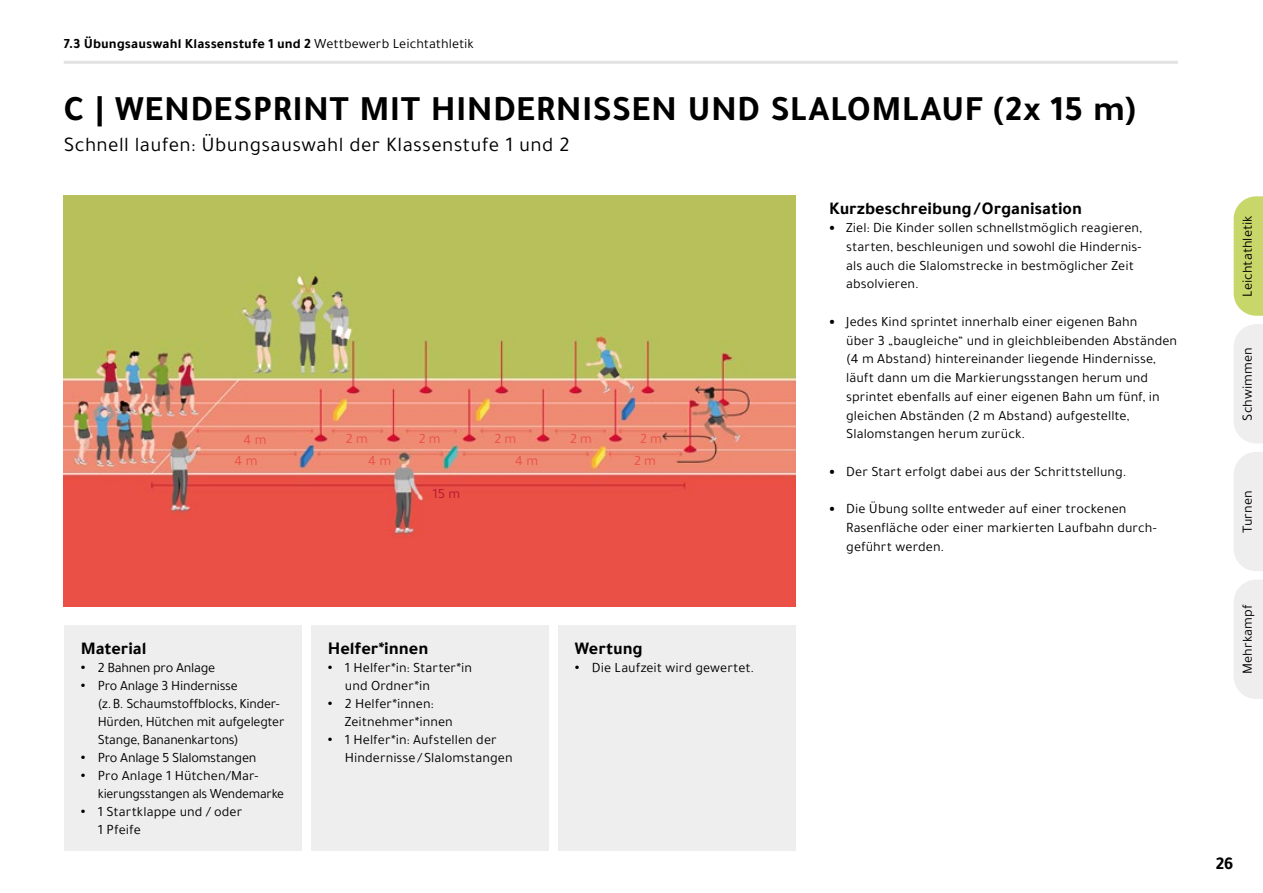
<style>
.page{position:relative;width:1263px;height:893px;background:#fff}
.page>*{position:absolute;margin:0;border:0;box-sizing:border-box;transform-origin:0 0}
.t1{font:700 36px "Tajawal";letter-spacing:.015em;color:#000}
.t2{font:21px "Tajawal";letter-spacing:.015em;color:#000}
.t3{font:700 18.15px "Tajawal";color:#000}
.t4{font:700 18px "Tajawal";color:#000}
.t5{font:14.25px/18.8px "Tajawal";letter-spacing:.005em;color:#000}
.t6{font:14.25px/18px "Tajawal";letter-spacing:-.015em;color:#000}
.t7{font:700 14.25px "Tajawal";letter-spacing:.005em;color:#000}
.t8{font:14.25px "Tajawal";letter-spacing:-.02em;color:#000}
.t9{font:14.25px "Tajawal";color:#ea5045}
.t10{font:14.25px "Tajawal";color:#b71534}
.s1{font-weight:400}
.s2{font-weight:900}
.s3{font-weight:700}
</style>
<div class="page">
<hr style="left:64px;top:61px;width:1114px;height:3px;background:#e3e3e3">
<svg style="left:1233px;top:196px;width:30px;height:120px;background:#ccda76"></svg>
<div style="left:1234px;top:324px;width:29px;height:119px;background:#eee"></div>
<div style="left:1234px;top:452px;width:29px;height:119px;background:#eee"></div>
<div style="left:1234px;top:580px;width:29px;height:119px;background:#eee"></div>
<img style="left:64px;top:196px;width:731px;height:411px">
<div style="left:311px;top:625px;width:238px;height:225px;background:#eee"></div>
<div style="left:558px;top:625px;width:237px;height:225px;background:#eee"></div>
<div style="left:64px;top:625px;width:237px;height:225px;background:#eee"></div>
<p class="t7" style="left:64px;top:33px;width:412px">7.3 Übungsauswahl Klassenstufe 1 und 2 <span class="s1">Wettbewerb Leichtathletik</span></p>
<h1 class="t1" style="left:64px;top:82px;width:1073px">C | WENDESPRINT MIT HINDERNISSEN UND SLALOMLAUF (2x 15 m)</h1>
<h2 class="t2" style="left:64px;top:131px;width:507px">Schnell laufen: Übungsauswahl der Klassenstufe 1 und 2</h2>
<p class="t9" style="left:244px;top:429px;width:25px">4 m</p>
<p class="t9" style="left:234px;top:451px;width:25px">4 m</p>
<p class="t9" style="left:346px;top:428px;width:24px">2 m</p>
<p class="t9" style="left:419px;top:428px;width:24px">2 m</p>
<p class="t9" style="left:494px;top:428px;width:24px">2 m</p>
<p class="t9" style="left:570px;top:428px;width:24px">2 m</p>
<p class="t9" style="left:640px;top:428px;width:24px">2 m</p>
<p class="t9" style="left:368px;top:451px;width:25px">4 m</p>
<p class="t9" style="left:515px;top:451px;width:25px">4 m</p>
<p class="t9" style="left:634px;top:451px;width:24px">2 m</p>
<p class="t10" style="left:432px;top:484px;width:29px">15 m</p>
<p class="t4" style="left:829px;top:194px;width:254px">Kurzbeschreibung / Organisation</p>
<p class="t5" style="left:846px;top:218px;width:297px;text-indent:-17px"><span class="s2">•</span> Ziel: Die Kinder sollen schnellstmöglich reagieren, starten, beschleunigen und sowohl die Hindernis&shy;als auch die Slalomstrecke in bestmöglicher Zeit absolvieren.</p>
<p class="t5" style="left:846px;top:312px;width:332px;text-indent:-17px"><span class="s2">•</span> Jedes Kind sprintet innerhalb einer eigenen Bahn<br>über 3 „baugleiche“ und in gleichbleibenden Abständen (4 m Abstand) hintereinander liegende Hindernisse, läuft dann um die Markierungsstangen herum und sprintet ebenfalls auf einer eigenen Bahn um fünf, in gleichen Abständen (2 m Abstand) aufgestellte, Slalomstangen herum zurück.</p>
<p class="t5" style="left:829px;top:462px;width:299px"><span class="s2">•</span> Der Start erfolgt dabei aus der Schrittstellung.</p>
<p class="t5" style="left:846px;top:499px;width:311px;text-indent:-17px"><span class="s2">•</span> Die Übung sollte entweder auf einer trockenen<br>Rasenfläche oder einer markierten Laufbahn durch&shy;geführt werden.</p>
<p class="t4" style="left:81px;top:635px;width:67px">Material</p>
<p class="t8" style="left:81px;top:658px;width:136px"><span class="s3">•</span> 2 Bahnen pro Anlage</p>
<p class="t6" style="left:98px;top:677px;width:188px;text-indent:-17px"><span class="s3">•</span> Pro Anlage 3 Hindernisse<br>(z. B. Schaumstoffblocks, Kinder-<br>Hürden, Hütchen mit aufgelegter<br>Stange, Bananenkartons)</p>
<p class="t8" style="left:81px;top:748px;width:177px"><span class="s3">•</span> Pro Anlage 5 Slalomstangen</p>
<p class="t6" style="left:98px;top:767px;width:188px;text-indent:-17px"><span class="s3">•</span> Pro Anlage 1 Hütchen/Mar&shy;kierungsstangen als Wendemarke</p>
<p class="t5" style="left:98px;top:803px;width:146px;line-height:18px;text-indent:-17px"><span class="s3">•</span> 1 Startklappe und / oder<br>1 Pfeife</p>
<p class="t3" style="left:328px;top:635px;width:102px">Helfer*innen</p>
<p class="t5" style="left:345px;top:659px;width:129px;line-height:18px;text-indent:-17px"><span class="s3">•</span> 1 Helfer*in: Starter*in und Ordner*in</p>
<p class="t5" style="left:345px;top:695px;width:109px;line-height:18px;text-indent:-17px"><span class="s3">•</span> 2 Helfer*innen:<br>Zeitnehmer*innen</p>
<p class="t5" style="left:345px;top:731px;width:169px;line-height:18px;text-indent:-17px"><span class="s3">•</span> 1 Helfer*in: Aufstellen der<br>Hindernisse / Slalomstangen</p>
<p class="t4" style="left:575px;top:635px;width:69px">Wertung</p>
<p class="t5" style="left:575px;top:658px;width:181px"><span class="s3">•</span> Die Laufzeit wird gewertet.</p>
<p class="t5" style="left:1238px;top:297px;width:83px;rotate:-90deg">Leichtathletik</p>
<p class="t5" style="left:1238px;top:421px;width:75px;rotate:-90deg">Schwimmen</p>
<p class="t5" style="left:1238px;top:533px;width:44px;rotate:-90deg">Turnen</p>
<p class="t5" style="left:1238px;top:674px;width:71px;rotate:-90deg">Mehrkampf</p>
<p class="t4" style="left:1216px;top:850px;width:19px">26</p>
</div>
